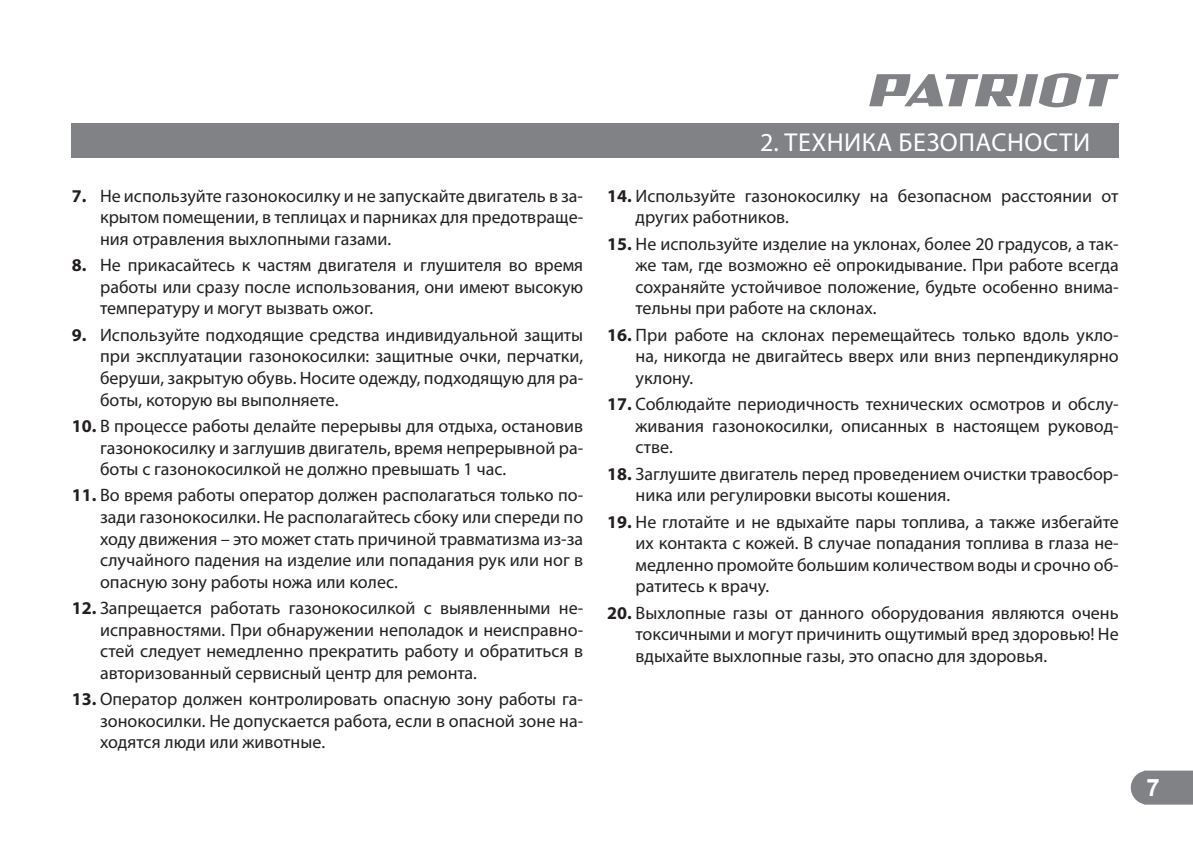
<style>
.page{position:relative;width:1193px;height:843px;background:#fff}
.page>*{position:absolute;margin:0;border:0;box-sizing:border-box;transform-origin:0 0}
.t1{font:26px "Myriad Pro";letter-spacing:.02em;color:#fff}
.t2{font:700 24px "Arial";color:#fff}
.t3{font:18px/21.6px "Myriad Pro";color:#231f20;text-align:justify}
.s1{font-weight:700}
</style>
<div class="page">
<svg style="left:1130px;top:770px;width:62px;height:34px;background:#8a8c8f"></svg>
<svg style="left:869px;top:73px;width:249px;height:34px"></svg>
<div style="left:72px;top:124px;width:1046px;height:34px;background:#808285"></div>
<p class="t3" style="left:100px;top:186px;width:484px;text-indent:-28px"><span class="s1">7.</span> Не используйте газонокосилку и не запускайте двигатель в за&shy;крытом помещении, в теплицах и парниках для предотвраще&shy;ния отравления выхлопными газами.</p>
<p class="t3" style="left:100px;top:255px;width:484px;text-indent:-28px"><span class="s1">8.</span> Не прикасайтесь к частям двигателя и глушителя во время работы или сразу после использования, они имеют высокую температуру и могут вызвать ожог.</p>
<p class="t3" style="left:100px;top:325px;width:484px;text-indent:-28px"><span class="s1">9.</span> Используйте подходящие средства индивидуальной защиты при эксплуатации газонокосилки: защитные очки, перчатки, беруши, закрытую обувь. Носите одежду, подходящую для ра&shy;боты, которую вы выполняете.</p>
<p class="t3" style="left:100px;top:416px;width:484px;text-indent:-28px"><span class="s1">10.</span> В процессе работы делайте перерывы для отдыха, остановив газонокосилку и заглушив двигатель, время непрерывной ра&shy;боты с газонокосилкой не должно превышать 1 час.</p>
<p class="t3" style="left:100px;top:485px;width:484px;text-indent:-28px"><span class="s1">11.</span> Во время работы оператор должен располагаться только по&shy;зади газонокосилки. Не располагайтесь сбоку или спереди по ходу движения – это может стать причиной травматизма из-за случайного падения на изделие или попадания рук или ног в опасную зону работы ножа или колес.</p>
<p class="t3" style="left:100px;top:598px;width:484px;text-indent:-28px"><span class="s1">12.</span> Запрещается работать газонокосилкой с выявленными не&shy;исправностями. При обнаружении неполадок и неисправно&shy;стей следует немедленно прекратить работу и обратиться в авторизованный сервисный центр для ремонта.</p>
<p class="t3" style="left:100px;top:689px;width:484px;text-indent:-28px"><span class="s1">13.</span> Оператор должен контролировать опасную зону работы га&shy;зонокосилки. Не допускается работа, если в опасной зоне на&shy;ходятся люди или животные.</p>
<h1 class="t1" style="left:760px;top:130px;width:331px">2. ТЕХНИКА БЕЗОПАСНОСТИ</h1>
<p class="t3" style="left:635px;top:186px;width:484px;text-indent:-28px"><span class="s1">14.</span> Используйте газонокосилку на безопасном расстоянии от других работников.</p>
<p class="t3" style="left:635px;top:233px;width:484px;text-indent:-28px"><span class="s1">15.</span> Не используйте изделие на уклонах, более 20 градусов, а так&shy;же там, где возможно её опрокидывание. При работе всегда сохраняйте устойчивое положение, будьте особенно внима&shy;тельны при работе на склонах.</p>
<p class="t3" style="left:635px;top:325px;width:484px;text-indent:-28px"><span class="s1">16.</span> При работе на склонах перемещайтесь только вдоль укло&shy;на, никогда не двигайтесь вверх или вниз перпендикулярно уклону.</p>
<p class="t3" style="left:635px;top:394px;width:484px;text-indent:-28px"><span class="s1">17.</span> Соблюдайте периодичность технических осмотров и обслу&shy;живания газонокосилки, описанных в настоящем руковод&shy;стве.</p>
<p class="t3" style="left:635px;top:464px;width:484px;text-indent:-28px"><span class="s1">18.</span> Заглушите двигатель перед проведением очистки травосбор&shy;ника или регулировки высоты кошения.</p>
<p class="t3" style="left:635px;top:511px;width:484px;text-indent:-28px"><span class="s1">19.</span> Не глотайте и не вдыхайте пары топлива, а также избегайте их контакта с кожей. В случае попадания топлива в глаза не&shy;медленно промойте большим количеством воды и срочно об&shy;ратитесь к врачу.</p>
<p class="t3" style="left:635px;top:603px;width:484px;text-indent:-28px"><span class="s1">20.</span> Выхлопные газы от данного оборудования являются очень токсичными и могут причинить ощутимый вред здоровью! Не вдыхайте выхлопные газы, это опасно для здоровья.</p>
<h2 class="t2" style="left:1146px;top:774px;width:15px">7</h2>
</div>
